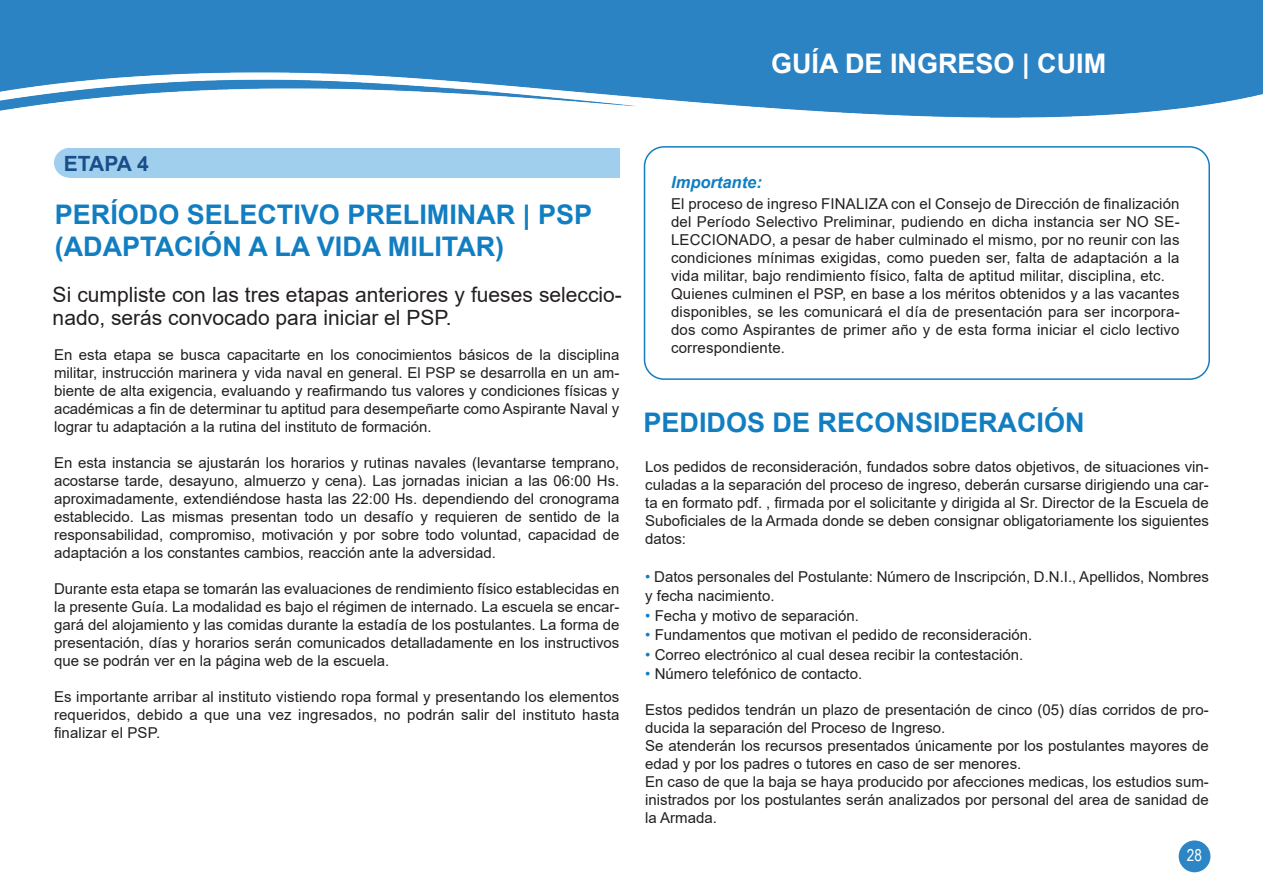
<style>
.page{position:relative;width:1263px;height:893px;background:#fff}
.page>*{position:absolute;margin:0;border:0;box-sizing:border-box;transform-origin:0 0}
.t1{font:700 27px/32.4px "Arial";color:#127ec2}
.t2{font:700 27px "Arial";color:#fff}
.t3{font:21px/22.5px "Arial";color:#231f20}
.t4{font:700 21px "Arial";letter-spacing:-.035em;color:#184f89}
.t5{font:italic 700 16.5px "Arial";color:#127ec2}
.t6{font:16.5px "Arial Narrow";color:#fff}
.t7{font:15px/18px "Arial";color:#231f20;text-align:justify}
.s1{color:#127ec2}
</style>
<div class="page">
<div style="left:70px;top:148px;width:550px;height:29px;background:#a0cfee"></div>
<div style="left:55px;top:149px;width:30px;height:28px;background:#a0ceee;border-radius:50%"></div>
<div style="left:54px;top:148px;width:32px;height:30px;border:2px solid #a0ceee;border-radius:50%"></div>
<img style="left:0;top:0;width:1263px;height:118px">
<div style="left:644px;top:146px;width:566px;height:234px;border:2px solid #127ec2;border-radius:20px"></div>
<div style="left:1179px;top:840px;width:31px;height:32px;background:#2c85c4;border-radius:50%"></div>
<p class="t2" style="left:771px;top:44px;width:337px">GUÍA DE INGRESO | CUIM</p>
<p class="t4" style="left:64px;top:148px;width:86px">ETAPA 4</p>
<p class="t1" style="left:55px;top:198px;width:539px">PERÍODO SELECTIVO PRELIMINAR | PSP (ADAPTACIÓN A LA VIDA MILITAR)</p>
<p class="t3" style="left:53px;top:284px;width:571px">Si cumpliste con las tres etapas anteriores y fueses seleccio&shy;nado, serás convocado para iniciar el PSP.</p>
<p class="t7" style="left:54px;top:345px;width:567px">En esta etapa se busca capacitarte en los conocimientos básicos de la disciplina militar, instrucción marinera y vida naval en general. El PSP se desarrolla en un am&shy;biente de alta exigencia, evaluando y reafirmando tus valores y condiciones físicas y académicas a fin de determinar tu aptitud para desempeñarte como Aspirante Naval y lograr tu adaptación a la rutina del instituto de formación.</p>
<p class="t7" style="left:54px;top:453px;width:567px">En esta instancia se ajustarán los horarios y rutinas navales (levantarse temprano, acostarse tarde, desayuno, almuerzo y cena). Las jornadas inician a las 06:00 Hs. aproximadamente, extendiéndose hasta las 22:00 Hs. dependiendo del cronograma establecido. Las mismas presentan todo un desafío y requieren de sentido de la responsabilidad, compromiso, motivación y por sobre todo voluntad, capacidad de adaptación a los constantes cambios, reacción ante la adversidad.</p>
<p class="t7" style="left:54px;top:579px;width:567px">Durante esta etapa se tomarán las evaluaciones de rendimiento físico establecidas en la presente Guía. La modalidad es bajo el régimen de internado. La escuela se encar&shy;gará del alojamiento y las comidas durante la estadía de los postulantes. La forma de presentación, días y horarios serán comunicados detalladamente en los instructivos que se podrán ver en la página web de la escuela.</p>
<p class="t7" style="left:54px;top:687px;width:567px">Es importante arribar al instituto vistiendo ropa formal y presentando los elementos requeridos, debido a que una vez ingresados, no podrán salir del instituto hasta finalizar el PSP.</p>
<p class="t5" style="left:671px;top:171px;width:92px">Importante:</p>
<p class="t7" style="left:671px;top:194px;width:510px">El proceso de ingreso FINALIZA con el Consejo de Dirección de finalización del Período Selectivo Preliminar, pudiendo en dicha instancia ser NO SE-LECCIONADO, a pesar de haber culminado el mismo, por no reunir con las condiciones mínimas exigidas, como pueden ser, falta de adaptación a la vida militar, bajo rendimiento físico, falta de aptitud militar, disciplina, etc.</p>
<p class="t7" style="left:671px;top:284px;width:510px">Quienes culminen el PSP, en base a los méritos obtenidos y a las vacantes disponibles, se les comunicará el día de presentación para ser incorpora&shy;dos como Aspirantes de primer año y de esta forma iniciar el ciclo lectivo correspondiente.</p>
<p class="t1" style="left:643px;top:407px;width:443px">PEDIDOS DE RECONSIDERACIÓN</p>
<p class="t7" style="left:645px;top:458px;width:565px">Los pedidos de reconsideración, fundados sobre datos objetivos, de situaciones vin&shy;culadas a la separación del proceso de ingreso, deberán cursarse dirigiendo una car&shy;ta en formato pdf. , firmada por el solicitante y dirigida al Sr. Director de la Escuela de Suboficiales de la Armada donde se deben consignar obligatoriamente los siguientes datos:</p>
<p class="t7" style="left:645px;top:566px;width:565px;line-height:19.5px"><span class="s1">•</span> Datos personales del Postulante: Número de Inscripción, D.N.I., Apellidos, Nombres y fecha nacimiento.</p>
<p class="t7" style="left:645px;top:606px;width:215px"><span class="s1">•</span> Fecha y motivo de separación.</p>
<p class="t7" style="left:645px;top:626px;width:389px"><span class="s1">•</span> Fundamentos que motivan el pedido de reconsideración.</p>
<p class="t7" style="left:645px;top:645px;width:379px"><span class="s1">•</span> Correo electrónico al cual desea recibir la contestación.</p>
<p class="t7" style="left:645px;top:665px;width:219px"><span class="s1">•</span> Número telefónico de contacto.</p>
<p class="t7" style="left:645px;top:701px;width:565px">Estos pedidos tendrán un plazo de presentación de cinco (05) días corridos de pro&shy;ducida la separación del Proceso de Ingreso.</p>
<p class="t7" style="left:645px;top:737px;width:565px">Se atenderán los recursos presentados únicamente por los postulantes mayores de edad y por los padres o tutores en caso de ser menores.</p>
<p class="t7" style="left:645px;top:773px;width:565px">En caso de que la baja se haya producido por afecciones medicas, los estudios sum&shy;inistrados por los postulantes serán analizados por personal del area de sanidad de la Armada.</p>
<p class="t6" style="left:1187px;top:843px;width:17px">28</p>
</div>
